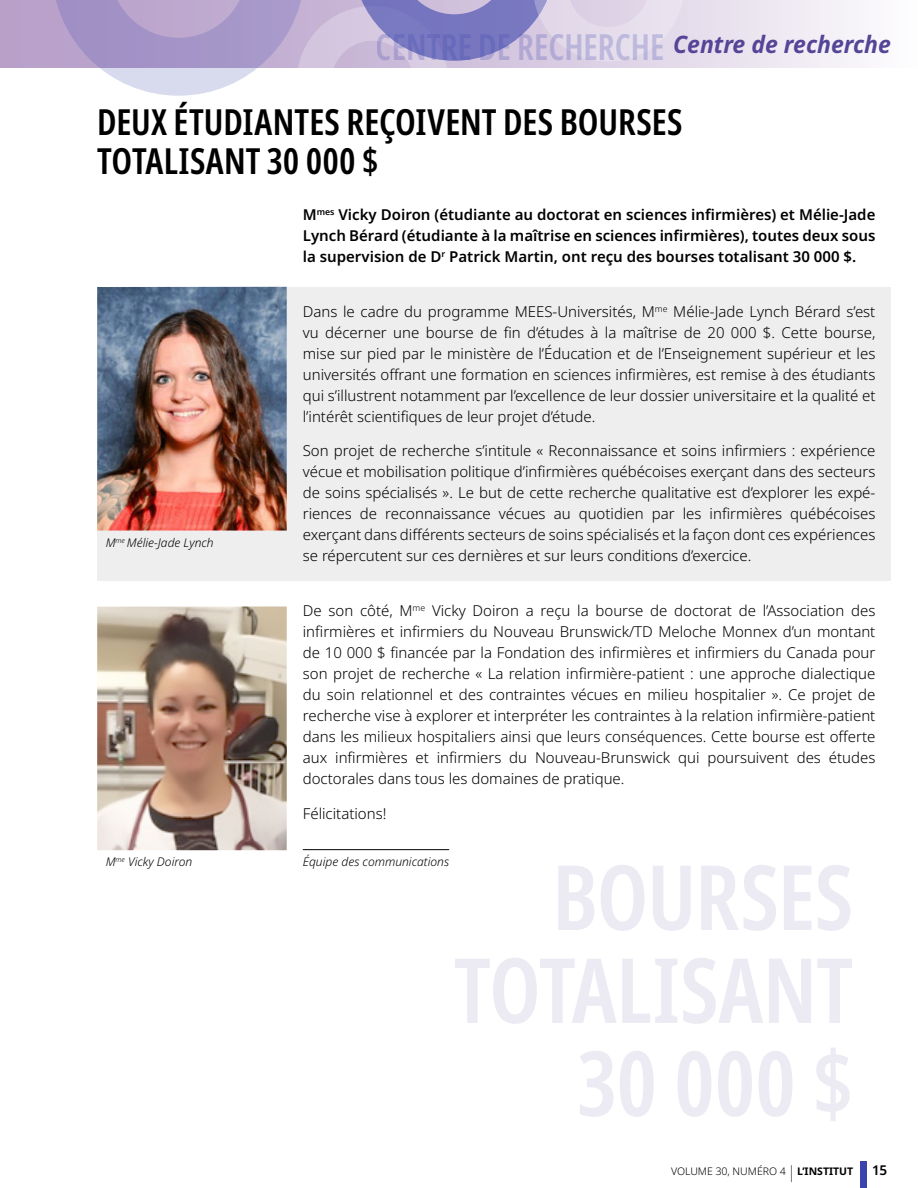
<style>
.page{position:relative;width:918px;height:1188px;background:#fff}
.page>*{position:absolute;margin:0;border:0;box-sizing:border-box;transform-origin:0 0}
.t1{font:600 extra-condensed 36px/74.4px "Noto Sans";color:#000}
.t2{font:300 15px/21px "Noto Sans";color:#000;text-align:justify}
.t3{font:600 15px/21px "Noto Sans";color:#000;text-align:justify}
.t4{font:600 13.5px "Noto Sans";color:#000}
.t5{font:italic 300 12px "Noto Sans";color:#000}
.t6{font:300 10.5px "Noto Sans";color:#000}
.s1{color:#3b44ac}
.s2{font-size:16.8px}
.s3{font-weight:700}
</style>
<div class="page">
<div style="left:860px;top:1161px;width:6px;height:27px;background:#3b44ac"></div>
<svg style="left:0;top:0;width:859px;height:67px"></svg>
<svg style="left:52px;top:0;width:632px;height:96px"></svg>
<div style="left:97px;top:287px;width:794px;height:294px;background:#efeeef"></div>
<img style="left:97px;top:606px;width:190px;height:244px">
<img style="left:97px;top:287px;width:190px;height:244px">
<hr style="left:303px;top:849px;width:146px;height:1px;background:#000">
<h1 class="t1" style="left:97px;top:11px;width:795px;text-indent:279px"><span class="s1">CENTRE DE RECHERCHE</span> <sup>Centre</sup> <sup>de</sup> <sup>recherche<br></sup>DEUX ÉTUDIANTES REÇOIVENT DES BOURSES</h1>
<h1 class="t1" style="left:97px;top:124px;width:283px">TOTALISANT 30 000 $</h1>
<p class="t3" style="left:303px;top:205px;width:574px">M<sup>mes</sup> Vicky Doiron (étudiante au doctorat en sciences infirmières) et Mélie-Jade Lynch Bérard (étudiante à la maîtrise en sciences infirmières), toutes deux sous la supervision de D<sup>r</sup> Patrick Martin, ont reçu des bourses totalisant 30 000 $.</p>
<p class="t2" style="left:303px;top:301px;width:574px">Dans le cadre du programme MEES-Universités, M<sup>me</sup> Mélie-Jade Lynch Bérard s’est vu décerner une bourse de fin d’études à la maîtrise de 20 000 $. Cette bourse, mise sur pied par le ministère de l’Éducation et de l’Enseignement supérieur et les universités offrant une formation en sciences infirmières, est remise à des étudiants qui s’illustrent notamment par l’excellence de leur dossier universitaire et la qualité et l’intérêt scientifiques de leur projet d’étude.</p>
<p class="t2" style="left:303px;top:441px;width:574px">Son projet de recherche s’intitule « Reconnaissance et soins infirmiers : expérience vécue et mobilisation politique d’infirmières québécoises exerçant dans des secteurs de soins spécialisés ». Le but de cette recherche qualitative est d’explorer les expé&shy;riences de reconnaissance vécues au quotidien par les infirmières québécoises exerçant dans différents secteurs de soins spécialisés et la façon dont ces expériences se répercutent sur ces dernières et sur leurs conditions d’exercice.</p>
<p class="t2" style="left:303px;top:601px;width:574px">De son côté, M<sup>me</sup> Vicky Doiron a reçu la bourse de doctorat de l’Association des infirmières et infirmiers du Nouveau Brunswick/TD Meloche Monnex d’un montant de 10 000 $ financée par la Fondation des infirmières et infirmiers du Canada pour son projet de recherche « La relation infirmière-patient : une approche dialectique du soin relationnel et des contraintes vécues en milieu hospitalier ». Ce projet de recherche vise à explorer et interpréter les contraintes à la relation infirmière-patient dans les milieux hospitaliers ainsi que leurs conséquences. Cette bourse est offerte aux infirmières et infirmiers du Nouveau-Brunswick qui poursuivent des études doctorales dans tous les domaines de pratique.</p>
<p class="t2" style="left:303px;top:803px;width:85px">Félicitations!</p>
<p class="t5" style="left:106px;top:854px;width:88px">M<sup>me</sup> Vicky Doiron</p>
<p class="t5" style="left:303px;top:853px;width:148px">Équipe des communications</p>
<p class="t5" style="left:106px;top:534px;width:109px">M<sup>me</sup> Mélie-Jade Lynch</p>
<p class="t6" style="left:671px;top:1164px;width:184px">VOLUME 30, NUMÉRO 4 <span class="s2">|</span> <span class="s3">L’INSTITUT</span></p>
<p class="t4" style="left:873px;top:1161px;width:16px">15</p>
</div>
